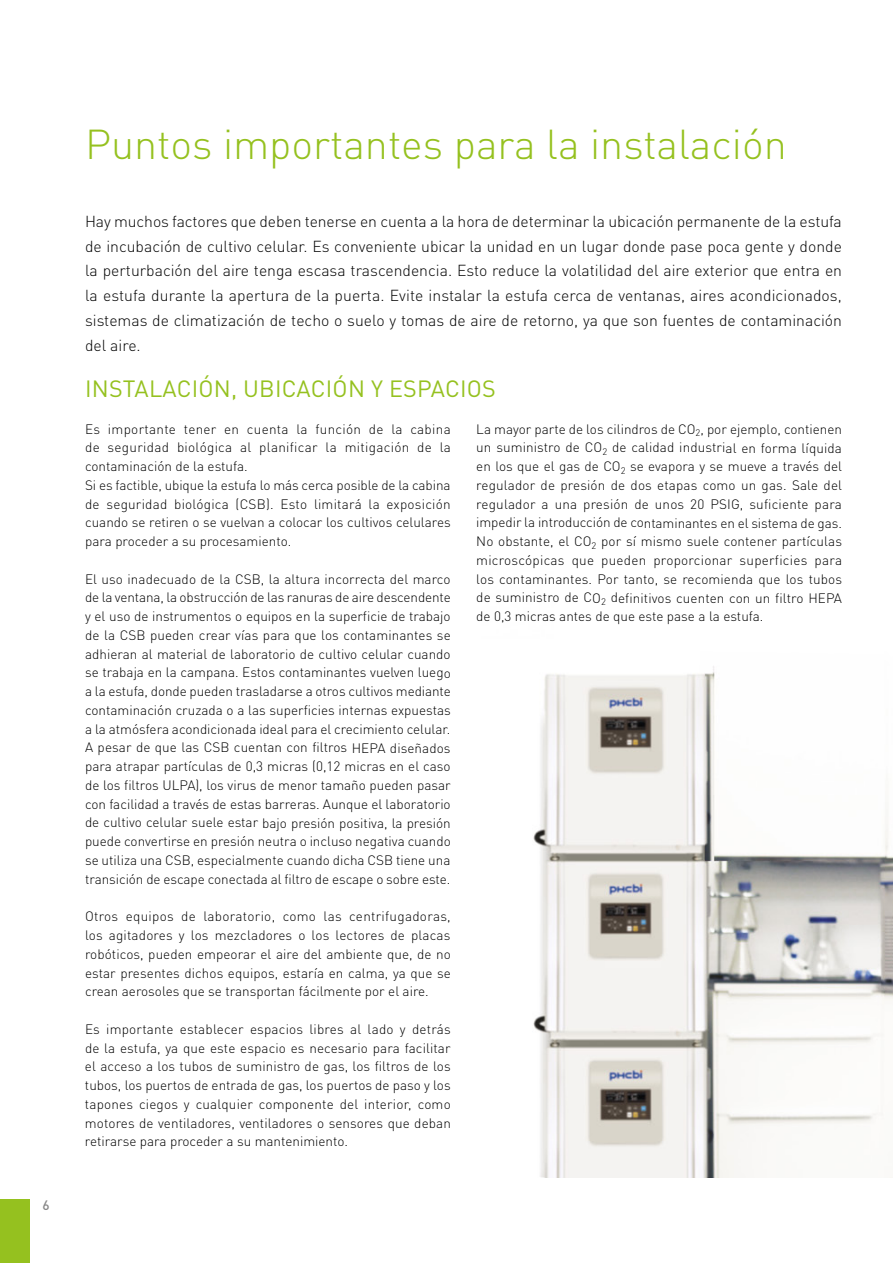
<style>
.page{position:relative;width:893px;height:1263px;background:#fff}
.page>*{position:absolute;margin:0;border:0;box-sizing:border-box;transform-origin:0 0}
.t1{font:300 41.25px "DINOT";color:#95c11f}
.t2{font:23.25px "DINOT";letter-spacing:.01em;color:#95c11f}
.t3{font:300 15.75px/24.8px "DINOT";color:#000;text-align:justify}
.t4{font:300 13.5px/18.8px "DINOT";color:#000;text-align:justify}
.t5{font:500 13.5px "DINOT";color:#878787}
</style>
<div class="page">
<img style="left:533px;top:666px;width:360px;height:512px">
<div style="left:0;top:1199px;width:30px;height:64px;background:#95c11f"></div>
<p class="t5" style="left:43px;top:1196px;width:9px">6</p>
<h1 class="t1" style="left:85px;top:119px;width:703px">Puntos importantes para la instalación</h1>
<p class="t3" style="left:85px;top:209px;width:758px">Hay muchos factores que deben tenerse en cuenta a la hora de determinar la ubicación permanente de la estufa de incubación de cultivo celular. Es conveniente ubicar la unidad en un lugar donde pase poca gente y donde la perturbación del aire tenga escasa trascendencia. Esto reduce la volatilidad del aire exterior que entra en la estufa durante la apertura de la puerta. Evite instalar la estufa cerca de ventanas, aires acondicionados, sistemas de climatización de techo o suelo y tomas de aire de retorno, ya que son fuentes de contaminación del aire.</p>
<h2 class="t2" style="left:85px;top:374px;width:412px">INSTALACIÓN, UBICACIÓN Y ESPACIOS</h2>
<p class="t4" style="left:85px;top:419px;width:367px;text-align:left">Es importante tener en cuenta la función de la cabina de seguridad biológica al planificar la mitigación de la contaminación de la estufa.<br>Si es factible, ubique la estufa lo más cerca posible de la cabina de seguridad biológica (CSB). Esto limitará la exposición cuando se retiren o se vuelvan a colocar los cultivos celulares para proceder a su procesamiento.</p>
<p class="t4" style="left:85px;top:569px;width:367px">El uso inadecuado de la CSB, la altura incorrecta del marco de la ventana, la obstrucción de las ranuras de aire descendente y el uso de instrumentos o equipos en la superficie de trabajo de la CSB pueden crear vías para que los contaminantes se adhieran al material de laboratorio de cultivo celular cuando se trabaja en la campana. Estos contaminantes vuelven luego a la estufa, donde pueden trasladarse a otros cultivos mediante contaminación cruzada o a las superficies internas expuestas a la atmósfera acondicionada ideal para el crecimiento celular.<br>A pesar de que las CSB cuentan con filtros HEPA diseñados para atrapar partículas de 0,3 micras (0,12 micras en el caso de los filtros ULPA), los virus de menor tamaño pueden pasar con facilidad a través de estas barreras. Aunque el laboratorio de cultivo celular suele estar bajo presión positiva, la presión puede convertirse en presión neutra o incluso negativa cuando se utiliza una CSB, especialmente cuando dicha CSB tiene una transición de escape conectada al filtro de escape o sobre este.</p>
<p class="t4" style="left:85px;top:907px;width:367px">Otros equipos de laboratorio, como las centrifugadoras, los agitadores y los mezcladores o los lectores de placas robóticos, pueden empeorar el aire del ambiente que, de no estar presentes dichos equipos, estaría en calma, ya que se crean aerosoles que se transportan fácilmente por el aire.</p>
<p class="t4" style="left:85px;top:1019px;width:367px">Es importante establecer espacios libres al lado y detrás de la estufa, ya que este espacio es necesario para facilitar el acceso a los tubos de suministro de gas, los filtros de los tubos, los puertos de entrada de gas, los puertos de paso y los tapones ciegos y cualquier componente del interior, como motores de ventiladores, ventiladores o sensores que deban retirarse para proceder a su mantenimiento.</p>
<p class="t4" style="left:476px;top:419px;width:367px">La mayor parte de los cilindros de CO<sub>2</sub>, por ejemplo, contienen un suministro de CO<sub>2</sub> de calidad industrial en forma líquida en los que el gas de CO<sub>2</sub> se evapora y se mueve a través del regulador de presión de dos etapas como un gas. Sale del regulador a una presión de unos 20 PSIG, suficiente para impedir la introducción de contaminantes en el sistema de gas.<br>No obstante, el CO<sub>2</sub> por sí mismo suele contener partículas microscópicas que pueden proporcionar superficies para los contaminantes. Por tanto, se recomienda que los tubos de suministro de CO<sub>2</sub> definitivos cuenten con un filtro HEPA de 0,3 micras antes de que este pase a la estufa.</p>
</div>
